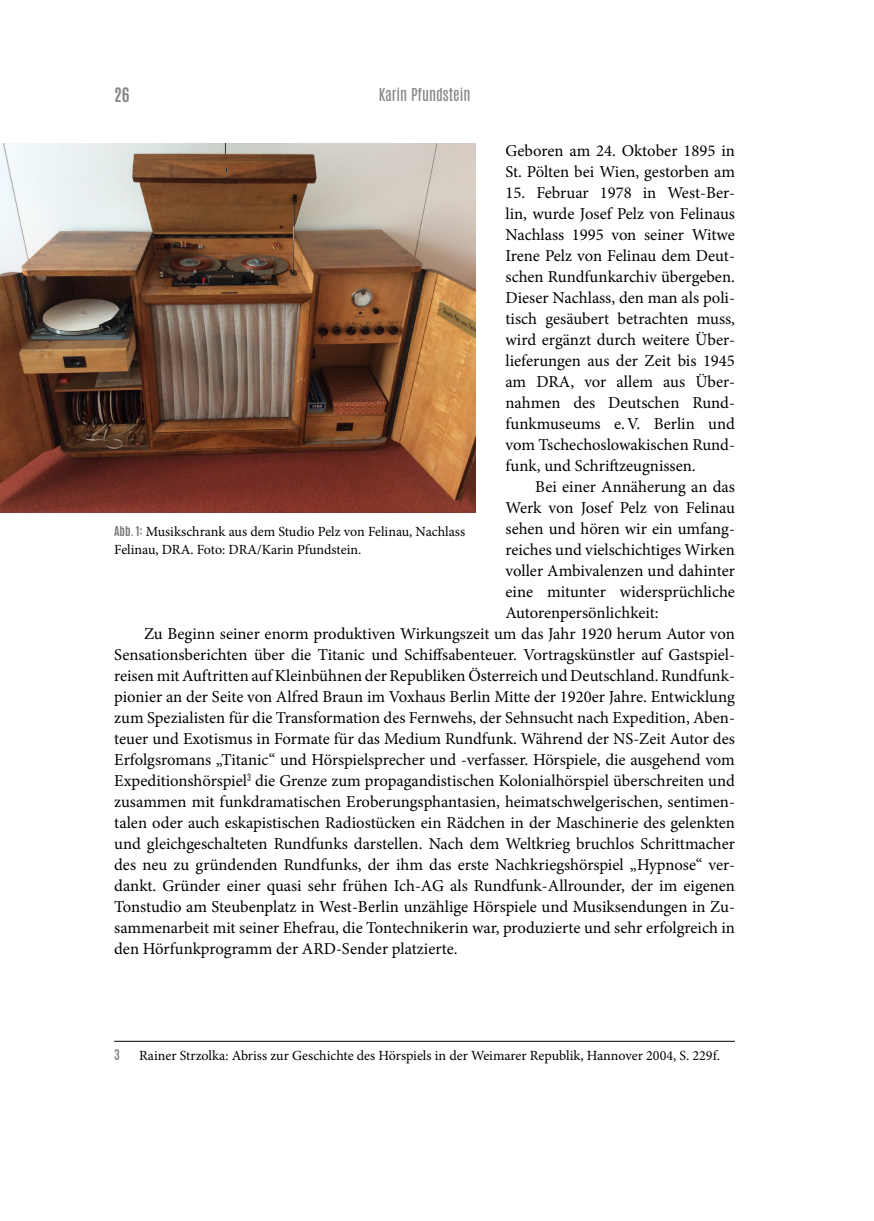
<style>
.page{position:relative;width:874px;height:1221px;background:#fff}
.page>*{position:absolute;margin:0;border:0;box-sizing:border-box;transform-origin:0 0}
.t1{font:16.62px/21px "Minion Pro";color:#000}
.t2{font:700 16.62px "Antonio";color:#868786}
.t3{font:14.88px "Antonio";color:#868786}
.t4{font:14px/17.5px "Minion Pro";letter-spacing:-.005em;color:#000}
.t5{font:700 12.25px "Antonio";color:#868786}
.s1{font-family:"Antonio";font-weight:700;font-size:11.38px;color:#7a7b7a}
</style>
<div class="page">
<hr style="left:114px;top:1040px;width:620px;height:1px;background:#000">
<img style="left:0;top:144px;width:475px;height:369px">
<p class="t2" style="left:114px;top:82px;width:17px">26</p>
<p class="t3" style="left:378px;top:84px;width:93px">Karin Pfundstein</p>
<p class="t1" style="left:505px;top:140px;width:231px">Geboren am 24. Oktober 1895 in<br>St. Pölten bei Wien, gestorben am</p>
<p class="t1" style="left:505px;top:182px;width:231px;text-align:justify">15. Februar 1978 in West-Ber&shy;lin, wurde Josef Pelz von Felinaus Nachlass 1995 von seiner Witwe Irene Pelz von Felinau dem Deut&shy;schen Rundfunkarchiv übergeben.<br>Dieser Nachlass, den man als poli&shy;tisch gesäubert betrachten muss, wird ergänzt durch weitere Über&shy;lieferungen aus der Zeit bis 1945 am DRA, vor allem aus Über&shy;nahmen des Deutschen Rund&shy;funkmuseums e.V. Berlin und vom Tschechoslowakischen Rund&shy;funk, und Schriftzeugnissen.</p>
<p class="t1" style="left:535px;top:476px;width:201px">Bei einer Annäherung an das</p>
<p class="t1" style="left:505px;top:497px;width:231px">Werk von Josef Pelz von Felinau</p>
<p class="t1" style="left:505px;top:518px;width:231px">sehen und hören wir ein umfang-</p>
<p class="t1" style="left:505px;top:539px;width:231px">reiches und vielschichtiges Wirken</p>
<p class="t1" style="left:505px;top:560px;width:231px">voller Ambivalenzen und dahinter</p>
<p class="t1" style="left:505px;top:581px;width:231px">eine mitunter widersprüchliche</p>
<p class="t1" style="left:505px;top:602px;width:154px">Autorenpersönlichkeit:</p>
<p class="t1" style="left:144px;top:623px;width:592px">Zu Beginn seiner enorm produktiven Wirkungszeit um das Jahr 1920 herum Autor von</p>
<p class="t1" style="left:114px;top:644px;width:622px">Sensationsberichten über die Titanic und Schiffsabenteuer. Vortragskünstler auf Gastspiel-</p>
<p class="t1" style="left:114px;top:665px;width:622px">reisen mit Auftritten auf Kleinbühnen der Republiken Österreich und Deutschland. Rundfunk-</p>
<p class="t1" style="left:114px;top:686px;width:622px">pionier an der Seite von Alfred Braun im Voxhaus Berlin Mitte der 1920er Jahre. Entwicklung</p>
<p class="t1" style="left:114px;top:707px;width:622px">zum Spezialisten für die Transformation des Fernwehs, der Sehnsucht nach Expedition, Aben-</p>
<p class="t1" style="left:114px;top:728px;width:621px">teuer und Exotismus in Formate für das Medium Rundfunk. Während der NS-Zeit Autor des</p>
<p class="t1" style="left:114px;top:749px;width:622px">Erfolgsromans „Titanic“ und Hörspielsprecher und -verfasser. Hörspiele, die ausgehend vom</p>
<p class="t1" style="left:114px;top:770px;width:622px">Expeditionshörspiel<sup>3</sup> die Grenze zum propagandistischen Kolonialhörspiel überschreiten und</p>
<p class="t1" style="left:114px;top:791px;width:622px">zusammen mit funkdramatischen Eroberungsphantasien, heimatschwelgerischen, sentimen-</p>
<p class="t1" style="left:114px;top:812px;width:622px">talen oder auch eskapistischen Radiostücken ein Rädchen in der Maschinerie des gelenkten</p>
<p class="t1" style="left:114px;top:833px;width:622px">und gleichgeschalteten Rundfunks darstellen. Nach dem Weltkrieg bruchlos Schrittmacher</p>
<p class="t1" style="left:114px;top:854px;width:622px">des neu zu gründenden Rundfunks, der ihm das erste Nachkriegshörspiel „Hypnose“ ver-</p>
<p class="t1" style="left:114px;top:875px;width:622px">dankt. Gründer einer quasi sehr frühen Ich-AG als Rundfunk-Allrounder, der im eigenen</p>
<p class="t1" style="left:114px;top:896px;width:622px">Tonstudio am Steubenplatz in West-Berlin unzählige Hörspiele und Musiksendungen in Zu-</p>
<p class="t1" style="left:114px;top:917px;width:622px">sammenarbeit mit seiner Ehefrau, die Tontechnikerin war, produzierte und sehr erfolgreich in</p>
<p class="t1" style="left:114px;top:938px;width:344px">den Hörfunkprogramm der ARD-Sender platzierte.</p>
<p class="t4" style="left:114px;top:523px;width:352px"><span class="s1">Abb. 1:</span> Musikschrank aus dem Studio Pelz von Felinau, Nachlass<br>Felinau, DRA. Foto: DRA/Karin Pfundstein.</p>
<p class="t5" style="left:114px;top:1045px;width:7px">3</p>
<p class="t4" style="left:139px;top:1046px;width:582px">Rainer Strzolka: Abriss zur Geschichte des Hörspiels in der Weimarer Republik, Hannover 2004, S. 229f.</p>
</div>
